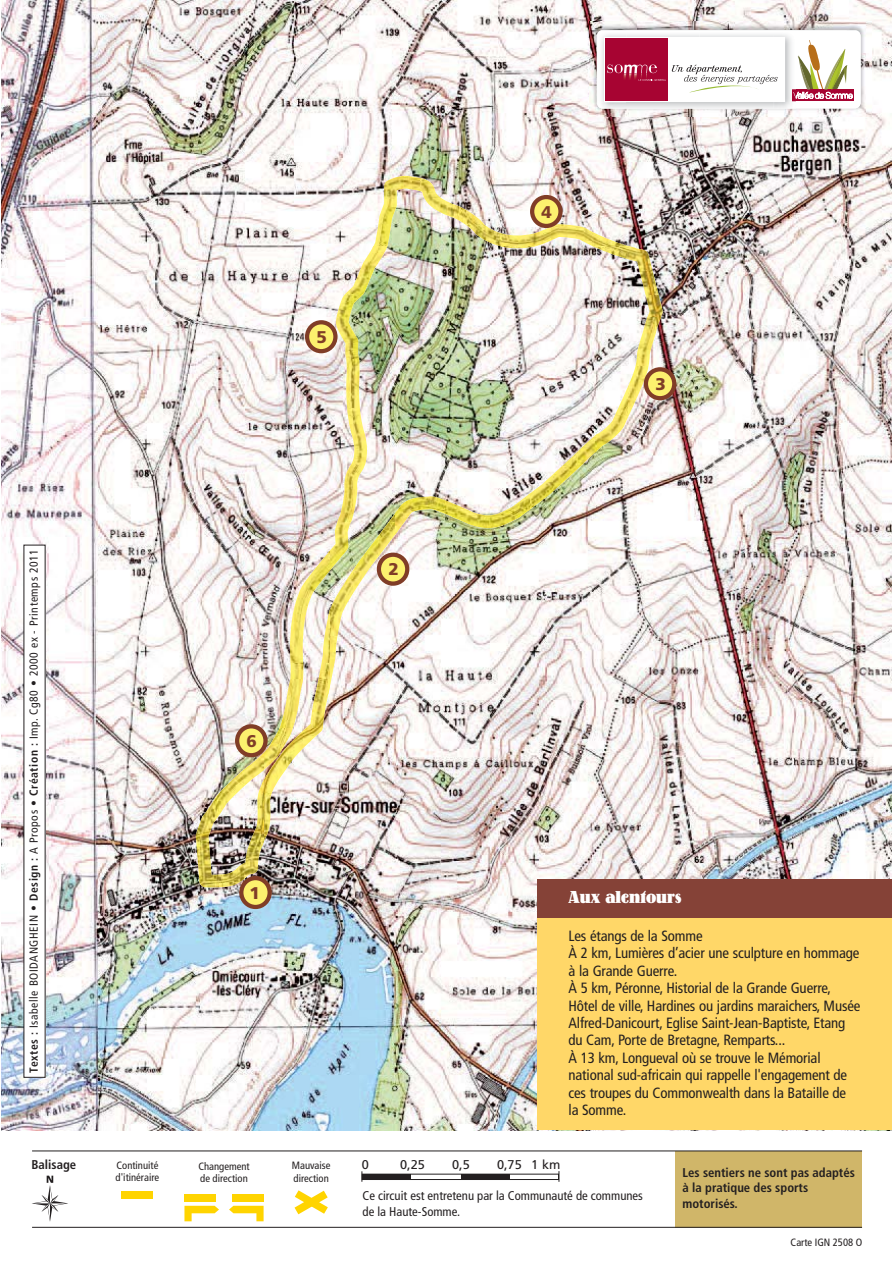
<style>
.page{position:relative;width:893px;height:1263px;background:#fff}
.page>*{position:absolute;margin:0;border:0;box-sizing:border-box;transform-origin:0 0}
.t1{font:500 16.95px "Lo Type";color:#fff}
.t2{font:900 16.95px "Frutiger";color:#803d27}
.t3{font:condensed 14.85px/17.4px "Frutiger";letter-spacing:-.01em;color:#231f20}
.t4{font:700 condensed 12.75px/15.3px "Frutiger";color:#231f20}
.t5{font:condensed 12.75px/15.3px "Frutiger";color:#231f20}
.t6{font:12.75px "Frutiger";color:#231f20}
.t7{font:condensed 11.7px "Frutiger";letter-spacing:.05em;color:#231f20}
.t8{font:condensed 10.65px/12.8px "Frutiger";color:#231f20}
.s1{font-weight:700}
</style>
<div class="page">
<div style="left:676px;top:1151px;width:186px;height:76px;background:#d0b669"></div>
<svg style="left:294px;top:1190px;width:34px;height:24px"></svg>
<div style="left:184px;top:1195px;width:32px;height:7px;background:#ffd400"></div>
<svg style="left:184px;top:1206px;width:35px;height:15px"></svg>
<div style="left:232px;top:1195px;width:32px;height:7px;background:#ffd400"></div>
<svg style="left:229px;top:1206px;width:35px;height:15px"></svg>
<div style="left:121px;top:1191px;width:32px;height:8px;background:#ffd400"></div>
<hr style="left:32px;top:1151px;width:830px;height:1px;background:#231f20">
<hr style="left:32px;top:1227px;width:830px;height:1px;background:#231f20">
<img style="left:1px;top:0;width:890px;height:1130px">
<img style="left:372px;top:176px;width:263px;height:72px">
<img style="left:329px;top:247px;width:67px;height:446px">
<img style="left:499px;top:247px;width:164px;height:72px">
<img style="left:595px;top:318px;width:67px;height:135px">
<img style="left:529px;top:433px;width:68px;height:79px">
<img style="left:395px;top:493px;width:135px;height:39px">
<img style="left:262px;top:550px;width:68px;height:298px">
<svg style="left:395px;top:531px;width:4px;height:4px"></svg>
<img style="left:196px;top:752px;width:67px;height:135px">
<svg style="left:241px;top:878px;width:29px;height:29px"></svg>
<div style="left:239px;top:876px;width:33px;height:33px;border:4px solid #803d27;border-radius:50%"></div>
<div style="left:379px;top:555px;width:28px;height:29px;background:#fcf16e;border-radius:50%"></div>
<div style="left:377px;top:553px;width:32px;height:33px;border:4px solid #803d27;border-radius:50%"></div>
<div style="left:646px;top:369px;width:28px;height:29px;background:#fcf16e;border-radius:50%"></div>
<div style="left:644px;top:367px;width:32px;height:33px;border:4px solid #803d27;border-radius:50%"></div>
<svg style="left:532px;top:197px;width:28px;height:29px"></svg>
<div style="left:530px;top:195px;width:33px;height:33px;border:4px solid #803d27;border-radius:50%"></div>
<svg style="left:307px;top:322px;width:28px;height:29px"></svg>
<div style="left:305px;top:320px;width:33px;height:33px;border:4px solid #803d27;border-radius:50%"></div>
<svg style="left:237px;top:726px;width:28px;height:29px"></svg>
<div style="left:235px;top:724px;width:33px;height:33px;border:4px solid #803d27;border-radius:50%"></div>
<svg style="left:32px;top:1176px;width:36px;height:46px"></svg>
<div style="left:537px;top:879px;width:354px;height:251px;background:#ffd768"></div>
<div style="left:537px;top:879px;width:354px;height:39px;background:#854237"></div>
<div style="left:362px;top:1174px;width:197px;height:6px;border:1px solid #231f20"></div>
<div style="left:362px;top:1174px;width:49px;height:6px;background:#231f20"></div>
<div style="left:461px;top:1174px;width:49px;height:6px;background:#231f20"></div>
<div style="left:24px;top:545px;width:21px;height:532px;background:#fff"></div>
<img style="left:589px;top:21px;width:282px;height:96px">
<svg style="left:597px;top:30px;width:263px;height:79px"></svg>
<p class="t2" style="left:316px;top:330px;width:12px">5</p>
<p class="t2" style="left:541px;top:205px;width:12px">4</p>
<p class="t2" style="left:655px;top:377px;width:12px">3</p>
<p class="t7" style="left:29px;top:1073px;width:525px;rotate:-90deg"><span class="s1">Textes :</span> Isabelle BOIDANGHEIN <span class="s1">• Design :</span> A Propos • <span class="s1">Création :</span> Imp. Cg80 • 2000 ex - Printemps 2011</p>
<p class="t2" style="left:247px;top:734px;width:12px">6</p>
<p class="t2" style="left:250px;top:886px;width:12px">1</p>
<p class="t4" style="left:31px;top:1158px;width:46px">Balisage</p>
<p class="t8" style="left:292px;top:1160px;width:40px">Mauvaise direction</p>
<p class="t8" style="left:116px;top:1159px;width:45px">Continuité d'itinéraire</p>
<p class="t8" style="left:198px;top:1160px;width:53px">Changement de direction</p>
<p class="t2" style="left:388px;top:562px;width:12px">2</p>
<p class="t1" style="left:568px;top:891px;width:114px">Aux alentours</p>
<p class="t3" style="left:568px;top:928px;width:293px">Les étangs de la Somme<br>À 2 km, Lumières d’acier une sculpture en hommage à la Grande Guerre.<br>À 5 km, Péronne, Historial de la Grande Guerre, Hôtel de ville, Hardines ou jardins maraichers, Musée Alfred-Danicourt, Eglise Saint-Jean-Baptiste, Etang du Cam, Porte de Bretagne, Remparts...<br>À 13 km, Longueval où se trouve le Mémorial national sud-africain qui rappelle l'engagement de ces troupes du Commonwealth dans la Bataille de<br>la Somme.</p>
<p class="t6" style="left:362px;top:1159px;width:9px">0</p>
<p class="t6" style="left:400px;top:1159px;width:26px">0,25</p>
<p class="t6" style="left:452px;top:1159px;width:19px">0,5</p>
<p class="t6" style="left:497px;top:1159px;width:65px">0,75 1 km</p>
<p class="t5" style="left:362px;top:1189px;width:282px">Ce circuit est entretenu par la Communauté de communes de la Haute-Somme.</p>
<p class="t4" style="left:682px;top:1166px;width:174px">Les sentiers ne sont pas adaptés à la pratique des sports motorisés.</p>
<p class="t8" style="left:791px;top:1236px;width:73px">Carte IGN 2508 O</p>
</div>
